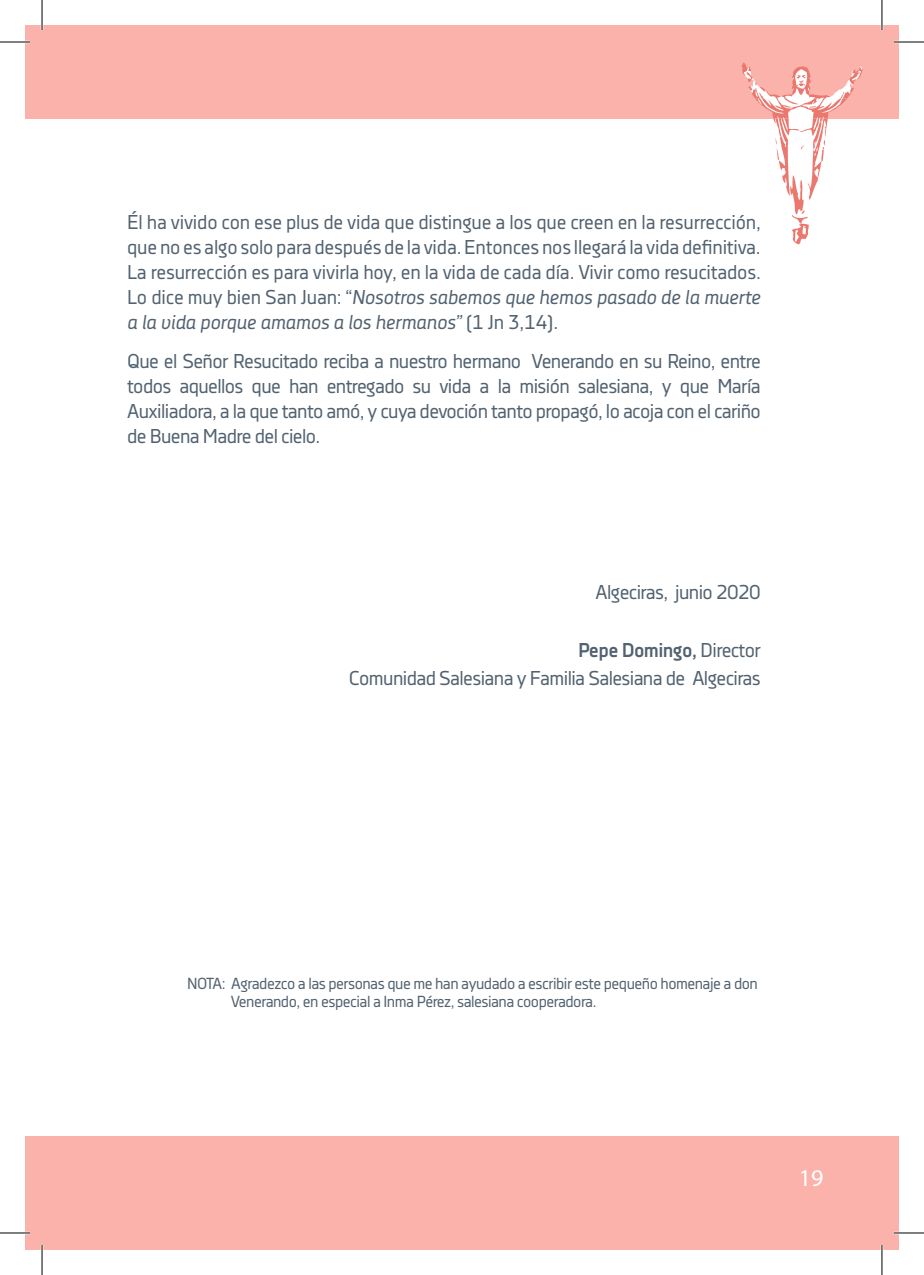
<style>
.page{position:relative;width:924px;height:1275px;background:#fff}
.page>*{position:absolute;margin:0;border:0;box-sizing:border-box;transform-origin:0 0}
.t1{font:24px "Myriad Pro";color:#fff}
.titular{font:20px/25px "Decima Nova Pro";letter-spacing:-.03em;color:#526270;text-align:justify}
.titular-2{font:700 20px "Decima Nova Pro";letter-spacing:-.03em;color:#526270}
.titular-3{font:16px/18px "Decima Nova Pro";letter-spacing:-.03em;color:#526270}
.s1{font-style:italic}
.s2{font-weight:400}
</style>
<div class="page">
<div style="left:25px;top:25px;width:873px;height:93px;background:#fbb2aa"></div>
<div style="left:25px;top:1136px;width:873px;height:114px;background:#fbb2aa"></div>
<svg style="left:740px;top:63px;width:122px;height:182px"></svg>
<hr style="left:0;top:41px;width:30px;height:2px;background:#fff">
<hr style="left:893px;top:41px;width:30px;height:2px;background:#fff">
<hr style="left:0;top:1231px;width:30px;height:3px;background:#fff">
<hr style="left:893px;top:1231px;width:30px;height:3px;background:#fff">
<hr style="left:41px;top:0;width:2px;height:30px;background:#fff">
<hr style="left:41px;top:1245px;width:2px;height:30px;background:#fff">
<hr style="left:880px;top:0;width:2px;height:30px;background:#fff">
<hr style="left:880px;top:1245px;width:2px;height:30px;background:#fff">
<hr style="left:0;top:42px;width:30px;height:1px;background:#000">
<hr style="left:893px;top:42px;width:30px;height:1px;background:#000">
<hr style="left:0;top:1232px;width:30px;height:1px;background:#000">
<hr style="left:893px;top:1232px;width:30px;height:1px;background:#000">
<hr style="left:42px;top:0;width:1px;height:30px;background:#000">
<hr style="left:42px;top:1245px;width:1px;height:30px;background:#000">
<hr style="left:881px;top:0;width:1px;height:30px;background:#000">
<hr style="left:881px;top:1245px;width:1px;height:30px;background:#000">
<p class="titular" style="left:127px;top:209px;width:635px">Él ha vivido con ese plus de vida que distingue a los que creen en la resurrección, que no es algo solo para después de la vida. Entonces nos llegará la vida definitiva.<br>La resurrección es para vivirla hoy, en la vida de cada día. Vivir como resucitados.<br>Lo dice muy bien San Juan: “<span class="s1">Nosotros sabemos que hemos pasado de la muerte a la vida porque amamos a los hermanos”</span> (1 Jn 3,14).</p>
<p class="titular" style="left:127px;top:348px;width:635px">Que el Señor Resucitado reciba a nuestro hermano Venerando en su Reino, entre todos aquellos que han entregado su vida a la misión salesiana, y que María Auxiliadora, a la que tanto amó, y cuya devoción tanto propagó, lo acoja con el cariño de Buena Madre del cielo.</p>
<p class="titular" style="left:595px;top:579px;width:166px">Algeciras, junio 2020</p>
<p class="titular-2" style="left:578px;top:638px;width:184px">Pepe Domingo, <span class="s2">Director</span></p>
<p class="titular" style="left:349px;top:665px;width:413px">Comunidad Salesiana y Familia Salesiana de Algeciras</p>
<p class="titular-3" style="left:231px;top:974px;width:528px;text-indent:-44px">NOTA: Agradezco a las personas que me han ayudado a escribir este pequeño homenaje a don<br>Venerando, en especial a Inma Pérez, salesiana cooperadora.</p>
<p class="t1" style="left:798px;top:1162px;width:26px">19</p>
</div>
